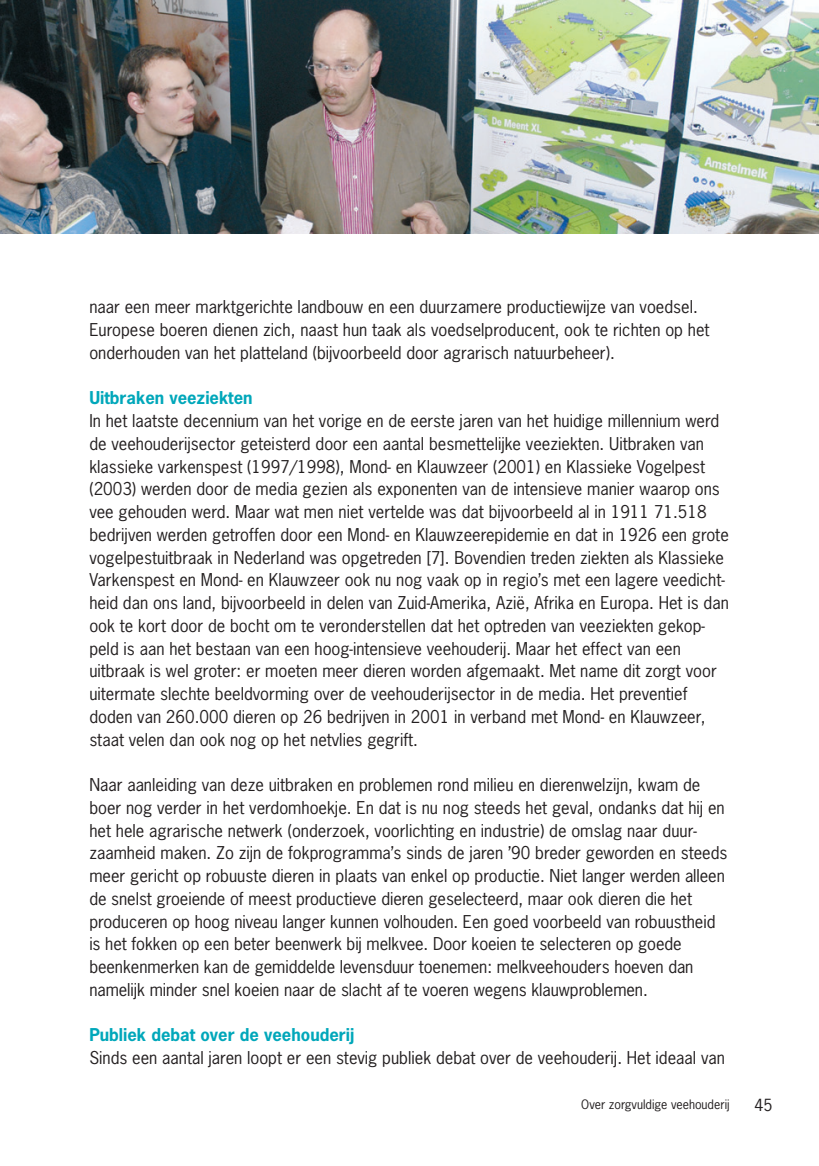
<style>
.page{position:relative;width:819px;height:1166px;background:#fff}
.page>*{position:absolute;margin:0;border:0;box-sizing:border-box;transform-origin:0 0}
.t1{font:16.62px/22.8px "News Gothic Std";color:#231f20}
.t2{font:700 16.62px "News Gothic Std";color:#00a7ba}
.t3{font:15.75px "News Gothic Std";color:#231f20}
.t4{font:12.25px "News Gothic Std";color:#231f20}
</style>
<div class="page">
<img style="left:0;top:0;width:819px;height:234px">
<p class="t1" style="left:89px;top:295px;width:621px">naar een meer marktgerichte landbouw en een duurzamere productiewijze van voedsel.<br>Europese boeren dienen zich, naast hun taak als voedselproducent, ook te richten op het onderhouden van het platteland (bijvoorbeeld door agrarisch natuurbeheer).</p>
<p class="t2" style="left:89px;top:387px;width:165px">Uitbraken veeziekten</p>
<p class="t1" style="left:89px;top:409px;width:641px">In het laatste decennium van het vorige en de eerste jaren van het huidige millennium werd de veehouderijsector geteisterd door een aantal besmettelijke veeziekten. Uitbraken van klassieke varkenspest (1997/1998), Mond- en Klauwzeer (2001) en Klassieke Vogelpest (2003) werden door de media gezien als exponenten van de intensieve manier waarop ons vee gehouden werd. Maar wat men niet vertelde was dat bijvoorbeeld al in 1911 71.518 bedrijven werden getroffen door een Mond- en Klauwzeerepidemie en dat in 1926 een grote vogelpestuitbraak in Nederland was opgetreden [7]. Bovendien treden ziekten als Klassieke Varkenspest en Mond- en Klauwzeer ook nu nog vaak op in regio’s met een lagere veedicht&shy;heid dan ons land, bijvoorbeeld in delen van Zuid-Amerika, Azië, Afrika en Europa. Het is dan ook te kort door de bocht om te veronderstellen dat het optreden van veeziekten gekop&shy;peld is aan het bestaan van een hoog-intensieve veehouderij. Maar het effect van een uitbraak is wel groter: er moeten meer dieren worden afgemaakt. Met name dit zorgt voor uitermate slechte beeldvorming over de veehouderijsector in de media. Het preventief doden van 260.000 dieren op 26 bedrijven in 2001 in verband met Mond- en Klauwzeer, staat velen dan ook nog op het netvlies gegrift.</p>
<p class="t1" style="left:89px;top:773px;width:639px">Naar aanleiding van deze uitbraken en problemen rond milieu en dierenwelzijn, kwam de boer nog verder in het verdomhoekje. En dat is nu nog steeds het geval, ondanks dat hij en het hele agrarische netwerk (onderzoek, voorlichting en industrie) de omslag naar duur&shy;zaamheid maken. Zo zijn de fokprogramma’s sinds de jaren ’90 breder geworden en steeds meer gericht op robuuste dieren in plaats van enkel op productie. Niet langer werden alleen de snelst groeiende of meest productieve dieren geselecteerd, maar ook dieren die het produceren op hoog niveau langer kunnen volhouden. Een goed voorbeeld van robuustheid is het fokken op een beter beenwerk bij melkvee. Door koeien te selecteren op goede beenkenmerken kan de gemiddelde levensduur toenemen: melkveehouders hoeven dan namelijk minder snel koeien naar de slacht af te voeren wegens klauwproblemen.</p>
<p class="t2" style="left:89px;top:1024px;width:266px">Publiek debat over de veehouderij</p>
<p class="t1" style="left:89px;top:1046px;width:637px">Sinds een aantal jaren loopt er een stevig publiek debat over de veehouderij. Het ideaal van</p>
<p class="t4" style="left:581px;top:1096px;width:150px">Over zorgvuldige veehouderij</p>
<p class="t3" style="left:754px;top:1095px;width:20px">45</p>
</div>
